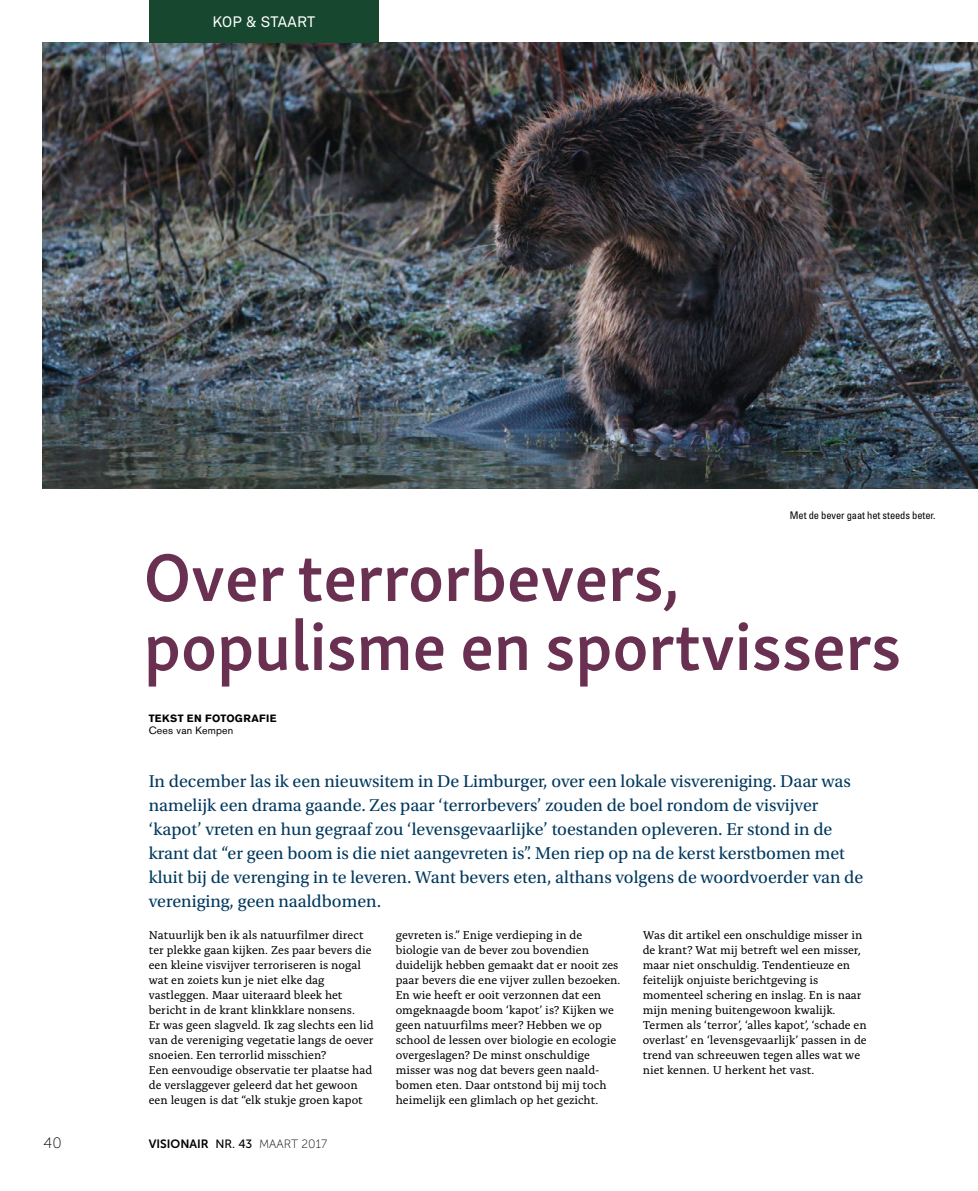
<style>
.page{position:relative;width:978px;height:1191px;background:#fff}
.page>*{position:absolute;margin:0;border:0;box-sizing:border-box;transform-origin:0 0}
.VIS___KOP_SkolarSans{font:600 69px/69px "Skolar Sans Latn";letter-spacing:-.01em;color:#693051}
.VIS___Intro_Utopia_1{font:18px/24px "Utopia Std";color:#00395f}
.VIS___Paginablokje_A{font:15px "Akkurat";letter-spacing:.01em;color:#fff}
.t1{font:15px "Museo Sans 100";color:#000}
.VIS___Plat_Alda_8_10{font:12px/15px "Alda OTCEV";color:#000}
.t2{font:12px "Museo Sans 700";color:#000}
.VIS___Fotobijschrift{font:condensed 10.5px "Univers";letter-spacing:-.01em;color:#000}
.VIS___Tekst_en_fotog{font:700 10.5px "Akzidenz Grotesk BQ";letter-spacing:.04em;color:#000}
.VIS___Tekst_en_fotog-2{font:10.5px "Akzidenz Grotesk BQ";letter-spacing:.02em;color:#000}
.s1{font-family:"Museo Sans 500"}
.s2{font-family:"Museo Sans 100"}
</style>
<div class="page">
<img style="left:43px;top:43px;width:935px;height:446px">
<div style="left:149px;top:0;width:229px;height:43px;background:#17482f"></div>
<p class="VIS___Paginablokje_A" style="left:212px;top:13px;width:104px">KOP &amp; STAART</p>
<p class="VIS___Fotobijschrift" style="left:790px;top:509px;width:147px">Met de bever gaat het steeds beter.</p>
<p class="VIS___KOP_SkolarSans" style="left:144px;top:537px;width:760px">Over terrorbevers, populisme en sportvissers</p>
<p class="VIS___Tekst_en_fotog" style="left:149px;top:712px;width:129px">TEKST EN FOTOGRAFIE</p>
<p class="VIS___Tekst_en_fotog-2" style="left:149px;top:724px;width:86px">Cees van Kempen</p>
<p class="VIS___Intro_Utopia_1" style="left:149px;top:770px;width:716px">In december las ik een nieuwsitem in De Limburger, over een lokale visvereniging. Daar was namelijk een drama gaande. Zes paar ‘terrorbevers’ zouden de boel rondom de visvijver ‘kapot’ vreten en hun gegraaf zou ‘levensgevaarlijke’ toestanden opleveren. Er stond in de krant dat “er geen boom is die niet aangevreten is”. Men riep op na de kerst kerstbomen met kluit bij de verenging in te leveren. Want bevers eten, althans volgens de woordvoerder van de vereniging, geen naaldbomen.</p>
<p class="VIS___Plat_Alda_8_10" style="left:149px;top:927px;width:226px">Natuurlijk ben ik als natuurfilmer direct ter plekke gaan kijken. Zes paar bevers die een kleine visvijver terroriseren is nogal wat en zoiets kun je niet elke dag vastleggen. Maar uiteraard bleek het bericht in de krant klinkklare nonsens.<br>Er was geen slagveld. Ik zag slechts een lid van de vereniging vegetatie langs de oever snoeien. Een terrorlid misschien?</p>
<p class="VIS___Plat_Alda_8_10" style="left:149px;top:1062px;width:225px">Een eenvoudige observatie ter plaatse had de verslaggever geleerd dat het gewoon een leugen is dat “elk stukje groen kapot</p>
<p class="VIS___Plat_Alda_8_10" style="left:396px;top:927px;width:226px">gevreten is.” Enige verdieping in de biologie van de bever zou bovendien duidelijk hebben gemaakt dat er nooit zes paar bevers die ene vijver zullen bezoeken.<br>En wie heeft er ooit verzonnen dat een omgeknaagde boom ‘kapot’ is? Kijken we geen natuurfilms meer? Hebben we op school de lessen over biologie en ecologie overgeslagen? De minst onschuldige misser was nog dat bevers geen naald&shy;bomen eten. Daar ontstond bij mij toch heimelijk een glimlach op het gezicht.</p>
<p class="VIS___Plat_Alda_8_10" style="left:643px;top:927px;width:225px">Was dit artikel een onschuldige misser in de krant? Wat mij betreft wel een misser, maar niet onschuldig. Tendentieuze en feitelijk onjuiste berichtgeving is momenteel schering en inslag. En is naar mijn mening buitengewoon kwalijk.<br>Termen als ‘terror’, ‘alles kapot’, ‘schade en overlast’ en ‘levensgevaarlijk’ passen in de trend van schreeuwen tegen alles wat we niet kennen. U herkent het vast.</p>
<p class="t1" style="left:44px;top:1135px;width:20px">40</p>
<p class="t2" style="left:149px;top:1137px;width:180px">VISIONAIR <span class="s1">NR. 43</span> <span class="s2">MAART 2017</span></p>
</div>
